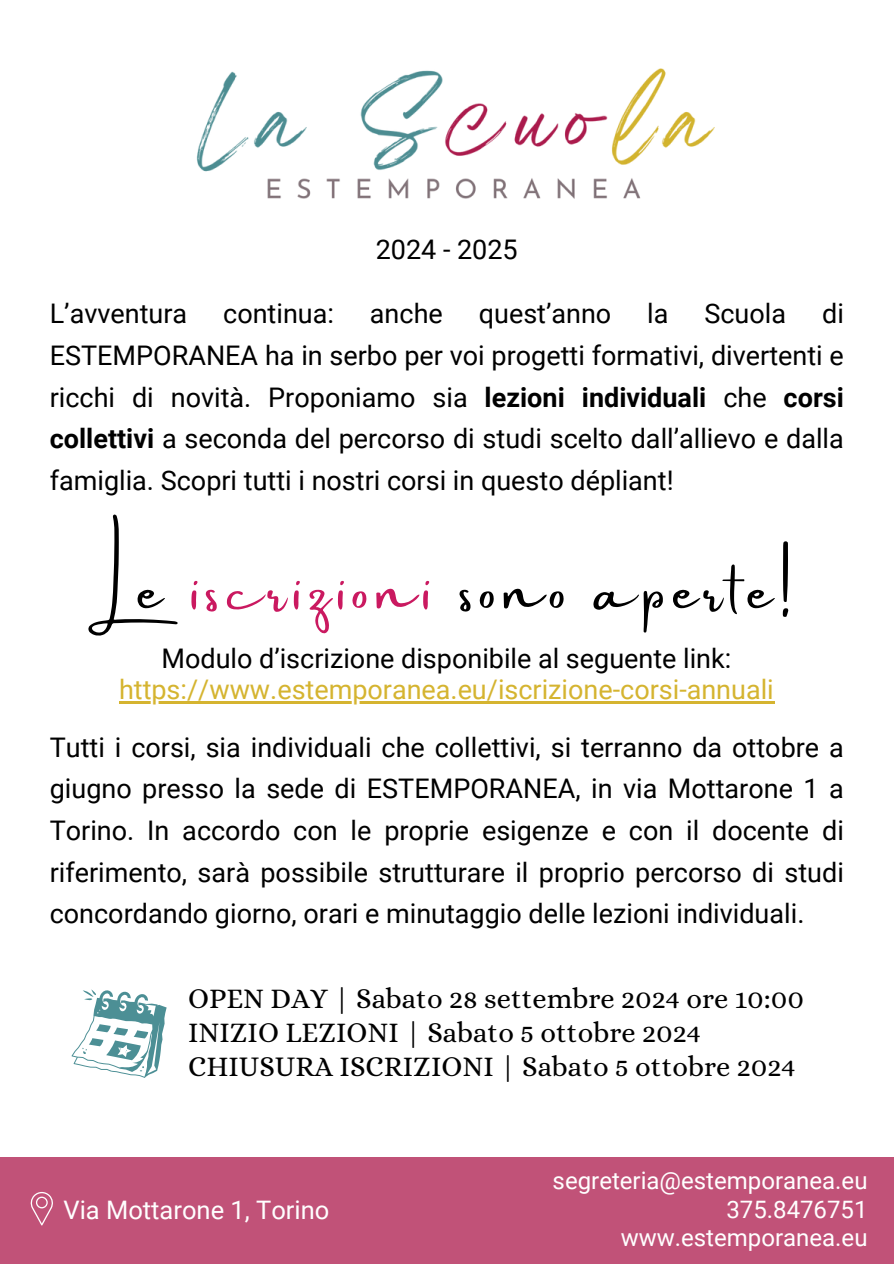
<style>
.page{position:relative;width:894px;height:1264px;background:#fff}
.page>*{position:absolute;margin:0;border:0;box-sizing:border-box;transform-origin:0 0}
.t1{font:57.9px "Amsterdam Two";letter-spacing:.135em;color:#000}
.t2{font:28.5px/33.8px "Alice";color:#000}
.t3{font:27px/41.7px "Roboto";color:#000;text-align:justify}
.t4{font:27px "Roboto";color:#d5b430}
.t5{font:25.5px "Roboto";color:#fff}
.t6{font:24px "Roboto";color:#fff}
.s1{font-weight:700}
.s2{color:#ca1960}
</style>
<div class="page">
<img style="left:196px;top:68px;width:519px;height:131px">
<svg style="left:71px;top:989px;width:96px;height:88px"></svg>
<div style="left:0;top:1156px;width:893px;height:107px;background:#c15278"></div>
<svg style="left:30px;top:1192px;width:23px;height:33px"></svg>
<hr style="left:119px;top:701px;width:655px;height:2px;background:#d5b430">
<h2 class="t3" style="left:375px;top:228px;width:143px">2024 - 2025</h2>
<h2 class="t3" style="left:50px;top:293px;width:795px;text-indent:772px">di ESTEMPORANEA ha in serbo per voi progetti formativi, divertenti e ricchi di novità. Proponiamo sia <span class="s1">lezioni individuali</span> che <span class="s1">corsi collettivi</span> a seconda del percorso di studi scelto dall’allievo e dalla famiglia. Scopri tutti i nostri corsi in questo dépliant!</h2>
<h2 class="t3" style="left:50px;top:293px;width:139px">L’avventura</h2>
<h2 class="t3" style="left:223px;top:293px;width:112px">continua:</h2>
<h2 class="t3" style="left:370px;top:293px;width:74px">anche</h2>
<h2 class="t3" style="left:478px;top:293px;width:134px">quest’anno</h2>
<h2 class="t3" style="left:647px;top:293px;width:23px">la</h2>
<h2 class="t3" style="left:704px;top:293px;width:83px">Scuola</h2>
<h2 class="t1" style="left:102px;top:558px;width:690px">Le <span class="s2">iscrizioni</span> sono aperte!</h2>
<p class="t3" style="left:161px;top:637px;width:571px">Modulo d’iscrizione disponibile al seguente link:</p>
<p class="t4" style="left:119px;top:674px;width:656px">https://www.estemporanea.eu/iscrizione-corsi-annuali</p>
<p class="t3" style="left:50px;top:726px;width:795px">Tutti i corsi, sia individuali che collettivi, si terranno da ottobre a giugno presso la sede di ESTEMPORANEA, in via Mottarone 1 a Torino. In accordo con le proprie esigenze e con il docente di riferimento, sarà possibile strutturare il proprio percorso di studi concordando giorno, orari e minutaggio delle lezioni individuali.</p>
<p class="t2" style="left:188px;top:981px;width:617px">OPEN DAY | Sabato 28 settembre 2024 ore 10:00<br>INIZIO LEZIONI | Sabato 5 ottobre 2024<br>CHIUSURA ISCRIZIONI | Sabato 5 ottobre 2024</p>
<h1 class="t5" style="left:63px;top:1195px;width:267px">Via Mottarone 1, Torino</h1>
<h2 class="t6" style="left:552px;top:1167px;width:316px">segreteria@estemporanea.eu</h2>
<h2 class="t6" style="left:726px;top:1195px;width:143px">375.8476751</h2>
<p class="t6" style="left:620px;top:1223px;width:248px">www.estemporanea.eu</p>
</div>
